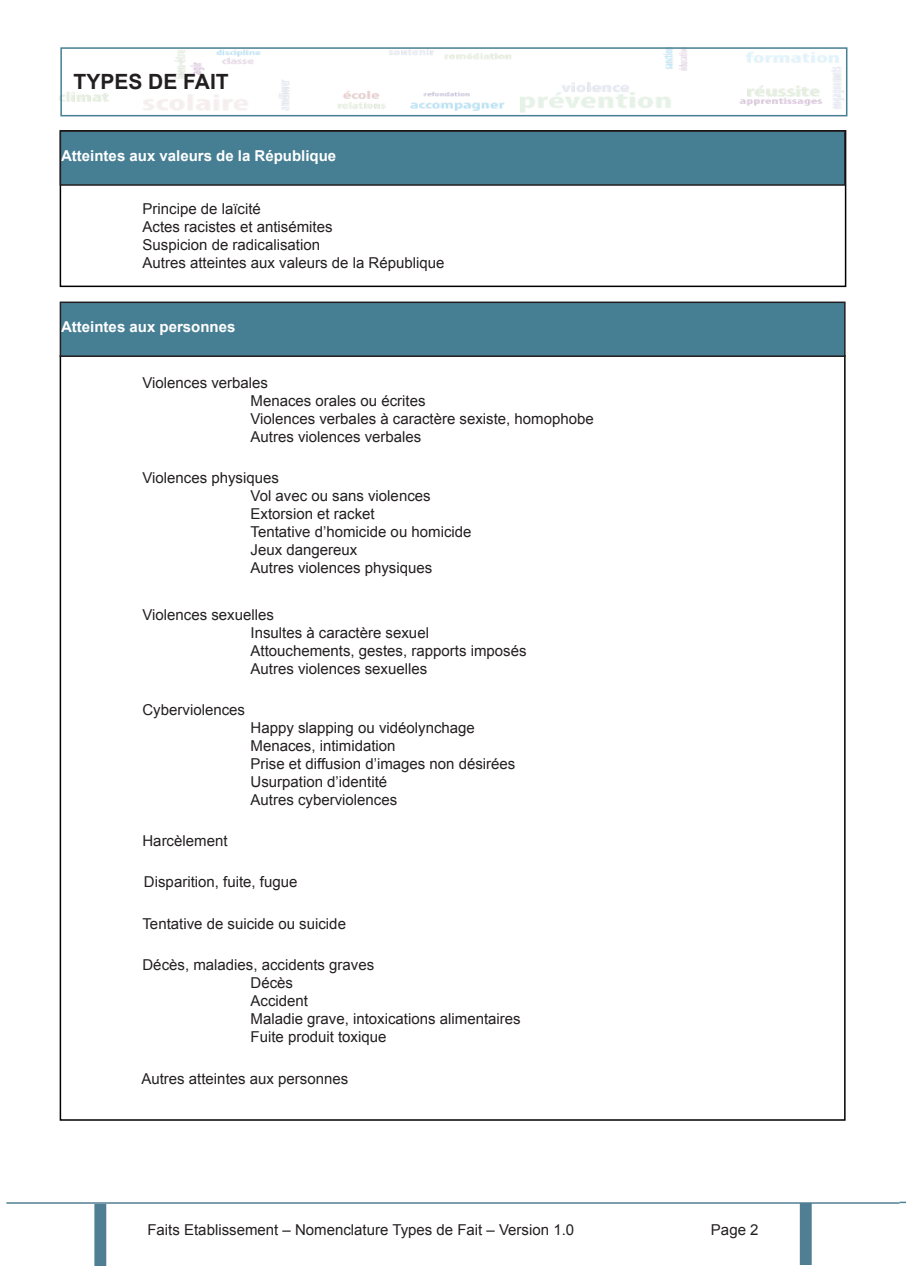
<style>
.page{position:relative;width:906px;height:1276px;background:#fff}
.page>*{position:absolute;margin:0;border:0;box-sizing:border-box;transform-origin:0 0}
.t1{font:700 21px "Arial";color:#231f20}
.t2{font:15px "Arial";color:#231f20}
.t3{font:700 15px "Arial";color:#fff}
</style>
<div class="page">
<div style="left:60px;top:130px;width:786px;height:157px;border:2px solid #000"></div>
<div style="left:60px;top:131px;width:785px;height:54px;background:#467e93"></div>
<div style="left:60px;top:130px;width:785px;height:56px;border:2px solid #231f20"></div>
<img style="left:63px;top:50px;width:781px;height:63px">
<div style="left:60px;top:302px;width:785px;height:54px;background:#467e93"></div>
<div style="left:60px;top:301px;width:785px;height:56px;border:2px solid #231f20"></div>
<div style="left:60px;top:47px;width:787px;height:69px;border:2px solid #467e93"></div>
<svg style="left:94px;top:1204px;width:12px;height:61px"></svg>
<svg style="left:800px;top:1203px;width:11px;height:61px"></svg>
<hr style="left:6px;top:1202px;width:893px;height:1px;background:#507f93">
<svg style="left:899px;top:1201px;width:7px;height:2px"></svg>
<p class="t1" style="left:74px;top:68px;width:157px">TYPES DE FAIT</p>
<p class="t3" style="left:61px;top:145px;width:277px">Atteintes aux valeurs de la République</p>
<p class="t2" style="left:142px;top:199px;width:120px">Principe de laïcité</p>
<p class="t2" style="left:142px;top:217px;width:192px">Actes racistes et antisémites</p>
<p class="t2" style="left:142px;top:235px;width:179px">Suspicion de radicalisation</p>
<p class="t2" style="left:142px;top:253px;width:303px">Autres atteintes aux valeurs de la République</p>
<p class="t3" style="left:61px;top:317px;width:176px">Atteintes aux personnes</p>
<p class="t2" style="left:142px;top:373px;width:127px">Violences verbales</p>
<p class="t2" style="left:250px;top:391px;width:177px">Menaces orales ou écrites</p>
<p class="t2" style="left:250px;top:409px;width:345px">Violences verbales à caractère sexiste, homophobe</p>
<p class="t2" style="left:250px;top:427px;width:172px">Autres violences verbales</p>
<p class="t2" style="left:142px;top:468px;width:138px">Violences physiques</p>
<p class="t2" style="left:250px;top:486px;width:182px">Vol avec ou sans violences</p>
<p class="t2" style="left:250px;top:504px;width:126px">Extorsion et racket</p>
<p class="t2" style="left:250px;top:522px;width:222px">Tentative d’homicide ou homicide</p>
<p class="t2" style="left:250px;top:540px;width:108px">Jeux dangereux</p>
<p class="t2" style="left:250px;top:558px;width:183px">Autres violences physiques</p>
<p class="t2" style="left:142px;top:605px;width:133px">Violences sexuelles</p>
<p class="t2" style="left:250px;top:623px;width:180px">Insultes à caractère sexuel</p>
<p class="t2" style="left:250px;top:641px;width:277px">Attouchements, gestes, rapports imposés</p>
<p class="t2" style="left:250px;top:659px;width:178px">Autres violences sexuelles</p>
<p class="t2" style="left:142px;top:699px;width:104px">Cyberviolences</p>
<p class="t2" style="left:250px;top:717px;width:226px">Happy slapping ou vidéolynchage</p>
<p class="t2" style="left:250px;top:735px;width:147px">Menaces, intimidation</p>
<p class="t2" style="left:250px;top:753px;width:266px">Prise et diffusion d’images non désirées</p>
<p class="t2" style="left:250px;top:771px;width:138px">Usurpation d’identité</p>
<p class="t2" style="left:250px;top:789px;width:148px">Autres cyberviolences</p>
<p class="t2" style="left:142px;top:830px;width:87px">Harcèlement</p>
<p class="t2" style="left:144px;top:872px;width:155px">Disparition, fuite, fugue</p>
<p class="t2" style="left:142px;top:913px;width:205px">Tentative de suicide ou suicide</p>
<p class="t2" style="left:142px;top:955px;width:233px">Décès, maladies, accidents graves</p>
<p class="t2" style="left:250px;top:973px;width:44px">Décès</p>
<p class="t2" style="left:250px;top:991px;width:59px">Accident</p>
<p class="t2" style="left:250px;top:1009px;width:272px">Maladie grave, intoxications alimentaires</p>
<p class="t2" style="left:250px;top:1027px;width:137px">Fuite produit toxique</p>
<p class="t2" style="left:141px;top:1068px;width:208px">Autres atteintes aux personnes</p>
<p class="t2" style="left:147px;top:1219px;width:428px">Faits Etablissement – Nomenclature Types de Fait – Version 1.0</p>
<p class="t2" style="left:711px;top:1219px;width:49px">Page 2</p>
</div>
